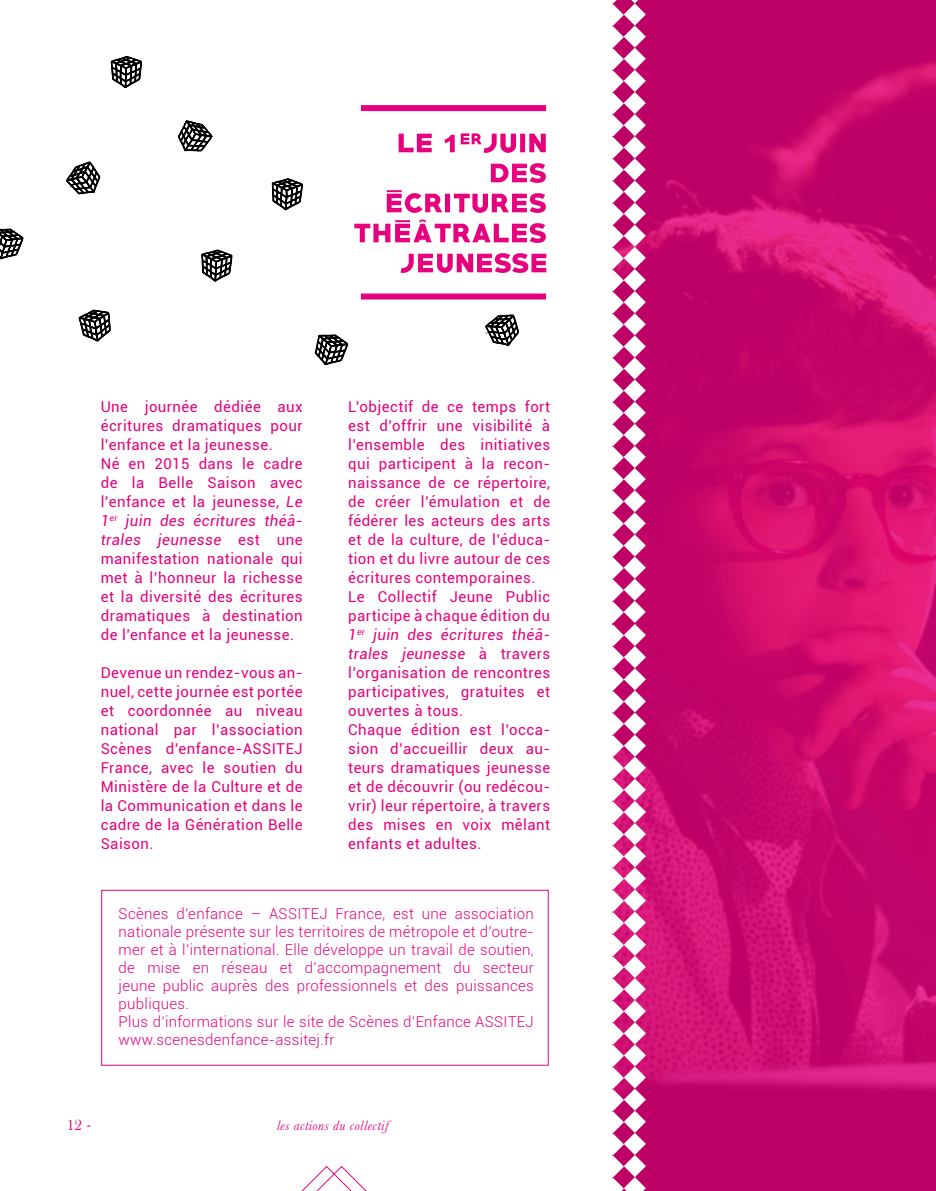
<style>
.page{position:relative;width:936px;height:1191px;background:#fff}
.page>*{position:absolute;margin:0;border:0;box-sizing:border-box;transform-origin:0 0}
.t1{font:15px/19px "Roboto";letter-spacing:.03em;color:#e6007d}
.t2{font:300 15px/18px "Roboto";letter-spacing:.02em;color:#e6007d}
.t3{font:15px "Bask Old Face";color:#e6007d}
.t4{font:italic 14px "Baskerville";letter-spacing:.03em;color:#e6007d}
.s1{font-style:italic}
.s2{font-size:14px}
</style>
<div class="page">
<svg style="left:400px;top:253px;width:146px;height:20px"></svg>
<svg style="left:354px;top:219px;width:191px;height:24px"></svg>
<svg style="left:387px;top:190px;width:158px;height:23px"></svg>
<svg style="left:491px;top:163px;width:54px;height:20px"></svg>
<svg style="left:398px;top:133px;width:147px;height:20px"></svg>
<div style="left:101px;top:889px;width:447px;height:176px;border:1px solid #e6007d"></div>
<div style="left:361px;top:293px;width:185px;height:6px;background:#e6007d"></div>
<div style="left:361px;top:105px;width:185px;height:6px;background:#e6007d"></div>
<svg style="left:646px;top:0;width:289px;height:1191px;background:#c8096c"></svg>
<svg style="left:612px;top:0;width:34px;height:1191px"></svg>
<svg style="left:301px;top:1166px;width:66px;height:25px"></svg>
<svg style="left:177px;top:120px;width:36px;height:32px"></svg>
<svg style="left:66px;top:161px;width:35px;height:34px"></svg>
<svg style="left:201px;top:249px;width:32px;height:33px"></svg>
<svg style="left:78px;top:309px;width:33px;height:33px"></svg>
<svg style="left:110px;top:56px;width:32px;height:33px"></svg>
<svg style="left:485px;top:314px;width:34px;height:32px"></svg>
<svg style="left:271px;top:178px;width:32px;height:33px"></svg>
<svg style="left:314px;top:334px;width:35px;height:32px"></svg>
<svg style="left:0;top:228px;width:24px;height:32px"></svg>
<p class="t1" style="left:101px;top:397px;width:203px">Une journée dédiée aux écritures dramatiques pour l’enfance et la jeunesse.<br>Né en 2015 dans le cadre de la Belle Saison avec l’enfance et la jeunesse, <span class="s1">Le<br>1</span><sup>er</sup> <span class="s1">juin des écritures théâ&shy;trales jeunesse</span> est une manifestation nationale qui met à l’honneur la richesse et la diversité des écritures dramatiques à destination de l’enfance et la jeunesse.</p>
<p class="t1" style="left:101px;top:663px;width:203px;text-align:justify">Devenue un rendez-vous an&shy;nuel, cette journée est portée et coordonnée au niveau national par l’association Scènes d’enfance-ASSITEJ France, avec le soutien du Ministère de la Culture et de la Communication et dans le cadre de la Génération Belle Saison.</p>
<p class="t1" style="left:348px;top:397px;width:203px">L’objectif de ce temps fort est d’offrir une visibilité à l’ensemble des initiatives qui participent à la recon&shy;naissance de ce répertoire, de créer l’émulation et de fédérer les acteurs des arts et de la culture, de l’éduca&shy;tion et du livre autour de ces écritures contemporaines.<br>Le Collectif Jeune Public participe à chaque édition du<br><span class="s1">1</span><sup>er</sup> <span class="s1">juin des écritures théâ&shy;trales jeunesse</span> à travers l’organisation de rencontres participatives, gratuites et ouvertes à tous.<br>Chaque édition est l’occa&shy;sion d’accueillir deux au&shy;teurs dramatiques jeunesse et de découvrir (ou redécou&shy;vrir) leur répertoire, à travers des mises en voix mêlant enfants et adultes.</p>
<p class="t2" style="left:119px;top:903px;width:416px">Scènes d’enfance – ASSITEJ France, est une association nationale présente sur les territoires de métropole et d’outre&shy;mer et à l’international. Elle développe un travail de soutien, de mise en réseau et d’accompagnement du secteur jeune public auprès des professionnels et des puissances publiques.<br>Plus d’informations sur le site de Scènes d’Enfance ASSITEJ www.scenesdenfance-assitej.fr</p>
<p class="t3" style="left:67px;top:1116px;width:25px">12 <span class="s2">-</span></p>
<p class="t4" style="left:277px;top:1115px;width:113px">les actions du collectif</p>
</div>
